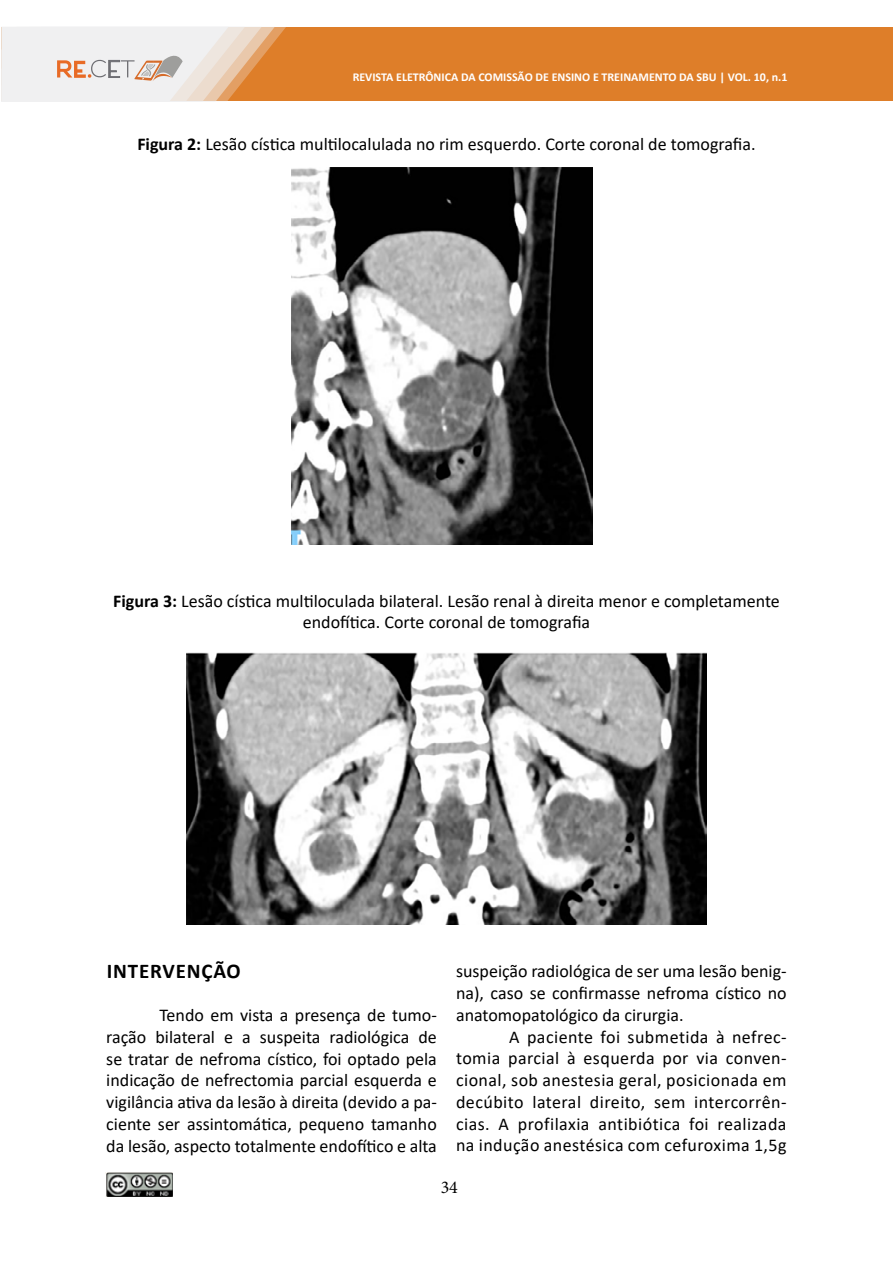
<style>
.page{position:relative;width:893px;height:1263px;background:#fff}
.page>*{position:absolute;margin:0;border:0;box-sizing:border-box;transform-origin:0 0}
.MARCADOR_1{font:700 21px "Calibri";letter-spacing:.04em;color:#000}
.TEXTO_BASE{font:18px/21.8px "Calibri";color:#000;text-align:justify}
.TITULO_IMAGEM{font:18px/21px "Calibri";color:#000;text-align:center}
.t1{font:18px "Minion Pro";color:#000}
.t2{font:700 12px "Calibri";color:#fff}
.s1{font-weight:700}
</style>
<div class="page">
<div style="left:1px;top:28px;width:892px;height:73px;background:#de7e29"></div>
<svg style="left:1px;top:27px;width:285px;height:74px;background:#ead9cb"></svg>
<img style="left:106px;top:1172px;width:67px;height:25px">
<img style="left:291px;top:167px;width:301px;height:378px">
<img style="left:187px;top:653px;width:519px;height:271px">
<p class="t2" style="left:353px;top:69px;width:436px">REVISTA ELETRÔNICA DA COMISSÃO DE ENSINO E TREINAMENTO DA SBU | VOL. 10, n.1</p>
<p class="TITULO_IMAGEM" style="left:137px;top:133px;width:620px"><span class="s1">Figura 2:</span> Lesão cística multilocalulada no rim esquerdo. Corte coronal de tomografia.</p>
<p class="TITULO_IMAGEM" style="left:113px;top:590px;width:668px"><span class="s1">Figura 3:</span> Lesão cística multiloculada bilateral. Lesão renal à direita menor e completamente endofítica. Corte coronal de tomografia</p>
<p class="MARCADOR_1" style="left:107px;top:956px;width:136px">INTERVENÇÃO</p>
<p class="TEXTO_BASE" style="left:106px;top:1004px;width:332px;text-indent:53px">Tendo em vista a presença de tumo&shy;ração bilateral e a suspeita radiológica de se tratar de nefroma cístico, foi optado pela indicação de nefrectomia parcial esquerda e vigilância ativa da lesão à direita (devido a pa&shy;ciente ser assintomática, pequeno tamanho da lesão, aspecto totalmente endofítico e alta</p>
<p class="TEXTO_BASE" style="left:456px;top:960px;width:332px">suspeição radiológica de ser uma lesão benig&shy;na), caso se confirmasse nefroma cístico no anatomopatológico da cirurgia.</p>
<p class="TEXTO_BASE" style="left:456px;top:1025px;width:332px;text-indent:53px">A paciente foi submetida à nefrec&shy;tomia parcial à esquerda por via conven&shy;cional, sob anestesia geral, posicionada em decúbito lateral direito, sem intercorrên&shy;cias. A profilaxia antibiótica foi realizada na indução anestésica com cefuroxima 1,5g</p>
<p class="t1" style="left:441px;top:1175px;width:19px">34</p>
</div>
